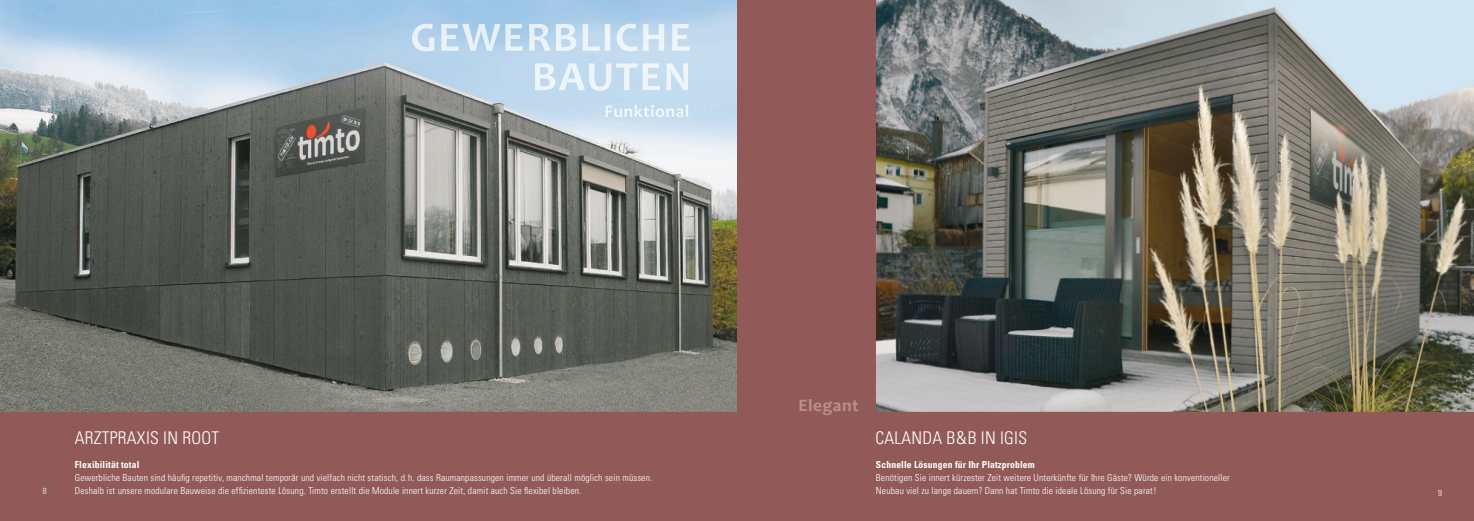
<style>
.page{position:relative;width:1474px;height:521px;background:#fff}
.page>*{position:absolute;margin:0;border:0;box-sizing:border-box;transform-origin:0 0}
.t1{font:300 condensed 17.5px "Univers";letter-spacing:.015em;color:#fff}
.t2{font:700 17.5px "Candara";letter-spacing:.03em;color:#b9918f}
.t3{font:300 condensed 9.62px/13.1px "Univers";letter-spacing:.015em;color:#fff}
.t4{font:700 condensed 9.62px "Univers";letter-spacing:.015em;color:#fff}
.t5{font:300 condensed 8.75px "Univers";color:#fff}
</style>
<div class="page">
<div style="left:0;top:0;width:753px;height:521px;background:#915a59"></div>
<div style="left:737px;top:0;width:736px;height:521px;background:#915a59"></div>
<img style="left:0;top:0;width:737px;height:412px">
<img style="left:412px;top:24px;width:279px;height:27px">
<img style="left:535px;top:63px;width:153px;height:28px">
<img style="left:876px;top:0;width:597px;height:412px">
<img style="left:605px;top:105px;width:83px;height:12px">
<h1 class="t2" style="left:798px;top:395px;width:62px">Elegant</h1>
<h1 class="t1" style="left:75px;top:427px;width:146px">ARZTPRAXIS IN ROOT</h1>
<h1 class="t1" style="left:875px;top:427px;width:153px">CALANDA B&amp;B IN IGIS</h1>
<p class="t4" style="left:876px;top:458px;width:160px">Schnelle Lösungen für Ihr Platzproblem</p>
<p class="t3" style="left:876px;top:471px;width:355px">Benötigen Sie innert kürzester Zeit weitere Unterkünfte für Ihre Gäste? Würde ein konventioneller</p>
<p class="t4" style="left:75px;top:458px;width:66px">Flexibilität total</p>
<p class="t3" style="left:75px;top:471px;width:579px">Gewerbliche Bauten sind häufig repetitiv, manchmal temporär und vielfach nicht statisch, d.h. dass Raumanpassungen immer und überall möglich sein müssen.<br>Deshalb ist unsere modulare Bauweise die effizienteste Lösung. Timto erstellt die Module innert kurzer Zeit, damit auch Sie flexibel bleiben.</p>
<p class="t5" style="left:43px;top:485px;width:5px">8</p>
<p class="t3" style="left:876px;top:484px;width:282px">Neubau viel zu lange dauern? Dann hat Timto die ideale Lösung für Sie parat!</p>
<p class="t5" style="left:1437px;top:487px;width:5px">9</p>
</div>
